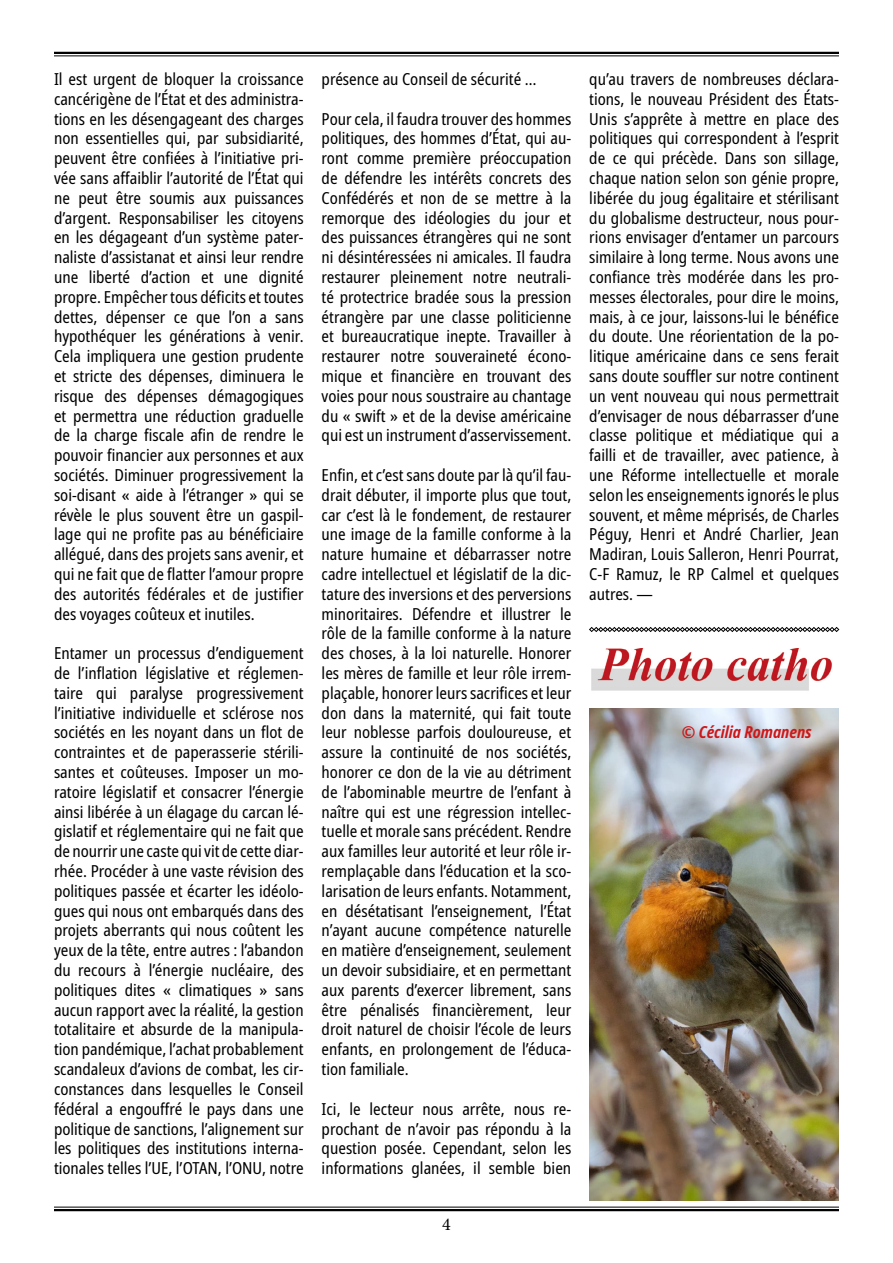
<style>
.page{position:relative;width:893px;height:1263px;background:#fff}
.page>*{position:absolute;margin:0;border:0;box-sizing:border-box;transform-origin:0 0}
.t1{font:18px "Minion Pro";color:#000}
.t2{font:condensed 16.5px/19.8px "Noto Sans";color:#000;text-align:justify}
.t3{font:italic 700 condensed 16.5px "Noto Sans";color:#cd1719}
</style>
<div class="page">
<img style="left:589px;top:708px;width:250px;height:493px">
<hr style="left:54px;top:52px;width:785px;height:2px;background:#000">
<hr style="left:54px;top:55px;width:785px;height:1px;background:#000">
<hr style="left:54px;top:1207px;width:785px;height:1px;background:#000">
<hr style="left:54px;top:1209px;width:785px;height:2px;background:#000">
<img style="left:591px;top:648px;width:241px;height:43px">
<svg style="left:589px;top:627px;width:250px;height:5px"></svg>
<p class="t2" style="left:54px;top:70px;width:251px">Il est urgent de bloquer la croissance cancérigène de l’État et des administra&shy;tions en les désengageant des charges non essentielles qui, par subsidiarité, peuvent être confiées à l’initiative pri&shy;vée sans affaiblir l’autorité de l’État qui ne peut être soumis aux puissances d’argent. Responsabiliser les citoyens en les dégageant d’un système pater&shy;naliste d’assistanat et ainsi leur rendre une liberté d’action et une dignité propre. Empêcher tous déficits et toutes dettes, dépenser ce que l’on a sans hypothéquer les générations à venir.<br>Cela impliquera une gestion prudente et stricte des dépenses, diminuera le risque des dépenses démagogiques et permettra une réduction graduelle de la charge fiscale afin de rendre le pouvoir financier aux personnes et aux sociétés. Diminuer progressivement la soi-disant « aide à l’étranger » qui se révèle le plus souvent être un gaspil&shy;lage qui ne profite pas au bénéficiaire allégué, dans des projets sans avenir, et qui ne fait que de flatter l’amour propre des autorités fédérales et de justifier des voyages coûteux et inutiles.</p>
<p class="t2" style="left:54px;top:644px;width:251px">Entamer un processus d’endiguement de l’inflation législative et réglemen&shy;taire qui paralyse progressivement l’initiative individuelle et sclérose nos sociétés en les noyant dans un flot de contraintes et de paperasserie stérili&shy;santes et coûteuses. Imposer un mo&shy;ratoire législatif et consacrer l’énergie ainsi libérée à un élagage du carcan lé&shy;gislatif et réglementaire qui ne fait que de nourrir une caste qui vit de cette diar&shy;rhée. Procéder à une vaste révision des politiques passée et écarter les idéolo&shy;gues qui nous ont embarqués dans des projets aberrants qui nous coûtent les yeux de la tête, entre autres : l’abandon du recours à l’énergie nucléaire, des politiques dites « climatiques » sans aucun rapport avec la réalité, la gestion totalitaire et absurde de la manipula&shy;tion pandémique, l’achat probablement scandaleux d’avions de combat, les cir&shy;constances dans lesquelles le Conseil fédéral a engouffré le pays dans une politique de sanctions, l’alignement sur les politiques des institutions interna&shy;tionales telles l’UE, l’OTAN, l’ONU, notre</p>
<p class="t2" style="left:322px;top:70px;width:216px">présence au Conseil de sécurité …</p>
<p class="t2" style="left:322px;top:109px;width:251px">Pour cela, il faudra trouver des hommes politiques, des hommes d’État, qui au&shy;ront comme première préoccupation de défendre les intérêts concrets des Confédérés et non de se mettre à la remorque des idéologies du jour et des puissances étrangères qui ne sont ni désintéressées ni amicales. Il faudra restaurer pleinement notre neutrali&shy;té protectrice bradée sous la pression étrangère par une classe politicienne et bureaucratique inepte. Travailler à restaurer notre souveraineté écono&shy;mique et financière en trouvant des voies pour nous soustraire au chantage du « swift » et de la devise américaine qui est un instrument d’asservissement.</p>
<p class="t2" style="left:322px;top:466px;width:251px">Enfin, et c’est sans doute par là qu’il fau&shy;drait débuter, il importe plus que tout, car c’est là le fondement, de restaurer une image de la famille conforme à la nature humaine et débarrasser notre cadre intellectuel et législatif de la dic&shy;tature des inversions et des perversions minoritaires. Défendre et illustrer le rôle de la famille conforme à la nature des choses, à la loi naturelle. Honorer les mères de famille et leur rôle irrem&shy;plaçable, honorer leurs sacrifices et leur don dans la maternité, qui fait toute leur noblesse parfois douloureuse, et assure la continuité de nos sociétés, honorer ce don de la vie au détriment de l’abominable meurtre de l’enfant à naître qui est une régression intellec&shy;tuelle et morale sans précédent. Rendre aux familles leur autorité et leur rôle ir&shy;remplaçable dans l’éducation et la sco&shy;larisation de leurs enfants. Notamment, en désétatisant l’enseignement, l’État n’ayant aucune compétence naturelle en matière d’enseignement, seulement un devoir subsidiaire, et en permettant aux parents d’exercer librement, sans être pénalisés financièrement, leur droit naturel de choisir l’école de leurs enfants, en prolongement de l’éduca&shy;tion familiale.</p>
<p class="t2" style="left:322px;top:1099px;width:251px">Ici, le lecteur nous arrête, nous re&shy;prochant de n’avoir pas répondu à la question posée. Cependant, selon les informations glanées, il semble bien</p>
<p class="t1" style="left:442px;top:1212px;width:10px">4</p>
<p class="t2" style="left:589px;top:70px;width:251px">qu’au travers de nombreuses déclara&shy;tions, le nouveau Président des États-Unis s’apprête à mettre en place des politiques qui correspondent à l’esprit de ce qui précède. Dans son sillage, chaque nation selon son génie propre, libérée du joug égalitaire et stérilisant du globalisme destructeur, nous pour&shy;rions envisager d’entamer un parcours similaire à long terme. Nous avons une confiance très modérée dans les pro&shy;messes électorales, pour dire le moins, mais, à ce jour, laissons-lui le bénéfice du doute. Une réorientation de la po&shy;litique américaine dans ce sens ferait sans doute souffler sur notre continent un vent nouveau qui nous permettrait d’envisager de nous débarrasser d’une classe politique et médiatique qui a failli et de travailler, avec patience, à une Réforme intellectuelle et morale selon les enseignements ignorés le plus souvent, et même méprisés, de Charles Péguy, Henri et André Charlier, Jean Madiran, Louis Salleron, Henri Pourrat, C-F Ramuz, le RP Calmel et quelques autres. —</p>
<p class="t3" style="left:682px;top:720px;width:131px">© Cécilia Romanens</p>
</div>
